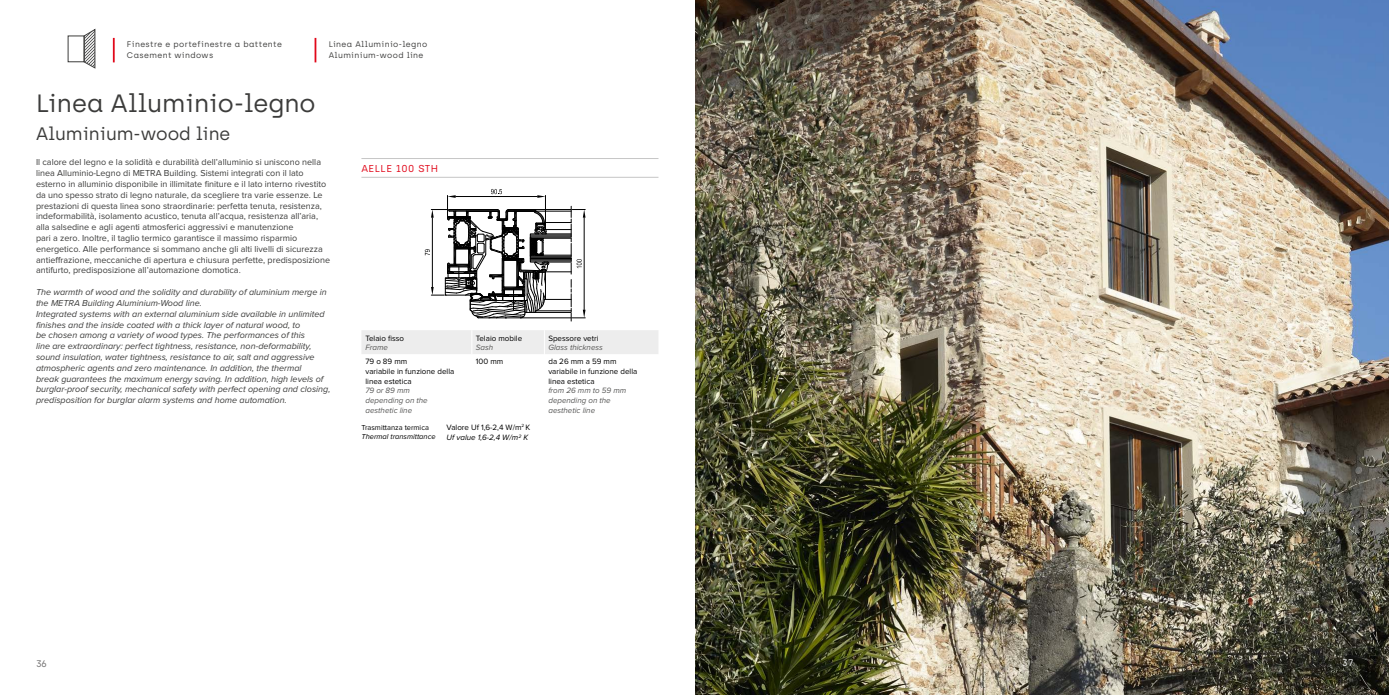
<style>
.page{position:relative;width:1389px;height:695px;background:#fff}
.page>*{position:absolute;margin:0;border:0;box-sizing:border-box;transform-origin:0 0}
.t1{font:25px "Archia";color:#3c3c3b}
.t2{font:18px "Archia";color:#3c3c3b}
.t3{font:10px "Archia";letter-spacing:.05em;color:#e1081a}
.t4{font:9.5px "Archia";color:#fff}
.t5{font:9.5px "Archia";color:#706f6f}
.t6{font:9px/10.8px "Proxima Nova";color:#3c3c3b}
.t7{font:italic 9px/10.8px "Proxima Nova";color:#3c3c3b}
.t8{font:8.1px/10.8px "Archia";letter-spacing:.05em;color:#3c3c3b}
.t9{font:8px/9.6px "Proxima Nova";color:#000}
.t10{font:italic 8px/9.6px "Proxima Nova";color:#575756}
.t11{font:italic 7.5px "Proxima Nova";color:#000}
.t12{font:7.5px "Proxima Nova";color:#000}
.s1{font-style:italic}
</style>
<div class="page">
<img style="left:695px;top:0;width:694px;height:694px">
<svg style="left:315px;top:38px;width:1px;height:24px"></svg>
<svg style="left:425px;top:189px;width:161px;height:132px"></svg>
<hr style="left:361px;top:177px;width:297px;height:1px;background:#c6c6c6">
<hr style="left:361px;top:158px;width:297px;height:1px;background:#c6c6c6">
<div style="left:361px;top:330px;width:297px;height:24px;background:#ededed"></div>
<div style="left:68px;top:36px;width:17px;height:26px;border:1px solid #3c3c3b"></div>
<svg style="left:83px;top:28px;width:13px;height:41px"></svg>
<hr style="left:113px;top:38px;width:2px;height:24px;background:#e1081a">
<p class="t8" style="left:127px;top:39px;width:157px">Finestre e portefinestre a battente<br>Casement windows</p>
<h1 class="t1" style="left:36px;top:89px;width:281px">Linea Alluminio-legno</h1>
<h2 class="t2" style="left:36px;top:123px;width:196px">Aluminium-wood line</h2>
<p class="t8" style="left:329px;top:39px;width:100px">Linea Alluminio-legno<br>Aluminium-wood line</p>
<p class="t6" style="left:36px;top:157px;width:296px">Il calore del legno e la solidità e durabilità dell’alluminio si uniscono nella linea Alluminio-Legno di METRA Building. Sistemi integrati con il lato esterno in alluminio disponibile in illimitate finiture e il lato interno rivestito da uno spesso strato di legno naturale, da scegliere tra varie essenze. Le prestazioni di questa linea sono straordinarie: perfetta tenuta, resistenza, indeformabilità, isolamento acustico, tenuta all’acqua, resistenza all’aria, alla salsedine e agli agenti atmosferici aggressivi e manutenzione<br>pari a zero. Inoltre, il taglio termico garantisce il massimo risparmio energetico. Alle performance si sommano anche gli alti livelli di sicurezza antieffrazione, meccaniche di apertura e chiusura perfette, predisposizione antifurto, predisposizione all’automazione domotica.</p>
<p class="t7" style="left:36px;top:286px;width:296px">The warmth of wood and the solidity and durability of aluminium merge in the METRA Building Aluminium-Wood line.<br>Integrated systems with an external aluminium side available in unlimited finishes and the inside coated with a thick layer of natural wood, to<br>be chosen among a variety of wood types. The performances of this<br>line are extraordinary: perfect tightness, resistance, non-deformability, sound insulation, water tightness, resistance to air, salt and aggressive atmospheric agents and zero maintenance. In addition, the thermal<br>break guarantees the maximum energy saving. In addition, high levels of burglar-proof security, mechanical safety with perfect opening and closing, predisposition for burglar alarm systems and home automation.</p>
<p class="t3" style="left:361px;top:162px;width:78px">AELLE 100 STH</p>
<p class="t9" style="left:365px;top:333px;width:40px">Telaio fisso</p>
<p class="t10" style="left:365px;top:342px;width:24px">Frame</p>
<p class="t9" style="left:365px;top:357px;width:91px">79 o 89 mm<br>variabile in funzione della linea estetica</p>
<p class="t10" style="left:365px;top:385px;width:64px">79 or 89 mm depending on the aesthetic line</p>
<p class="t9" style="left:476px;top:333px;width:48px">Telaio mobile</p>
<p class="t10" style="left:476px;top:342px;width:19px">Sash</p>
<p class="t9" style="left:548px;top:333px;width:52px">Spessore vetri</p>
<p class="t10" style="left:548px;top:342px;width:56px">Glass thickness</p>
<p class="t9" style="left:476px;top:357px;width:29px">100 mm</p>
<p class="t9" style="left:548px;top:357px;width:91px">da 26 mm a 59 mm variabile in funzione della linea estetica</p>
<p class="t10" style="left:548px;top:385px;width:79px">from 26 mm to 59 mm depending on the aesthetic line</p>
<p class="t5" style="left:36px;top:657px;width:13px">36</p>
<p class="t12" style="left:361px;top:423px;width:69px">Trasmittanza termica</p>
<p class="t11" style="left:361px;top:431px;width:76px">Thermal transmittance</p>
<p class="t9" style="left:447px;top:422px;width:85px">Valore Uf 1,6-2,4 W/m<sup>2</sup> K<br><span class="s1">Uf value 1,6-2,4 W/m2 K</span></p>
<p class="t4" style="left:1342px;top:657px;width:12px">37</p>
</div>
